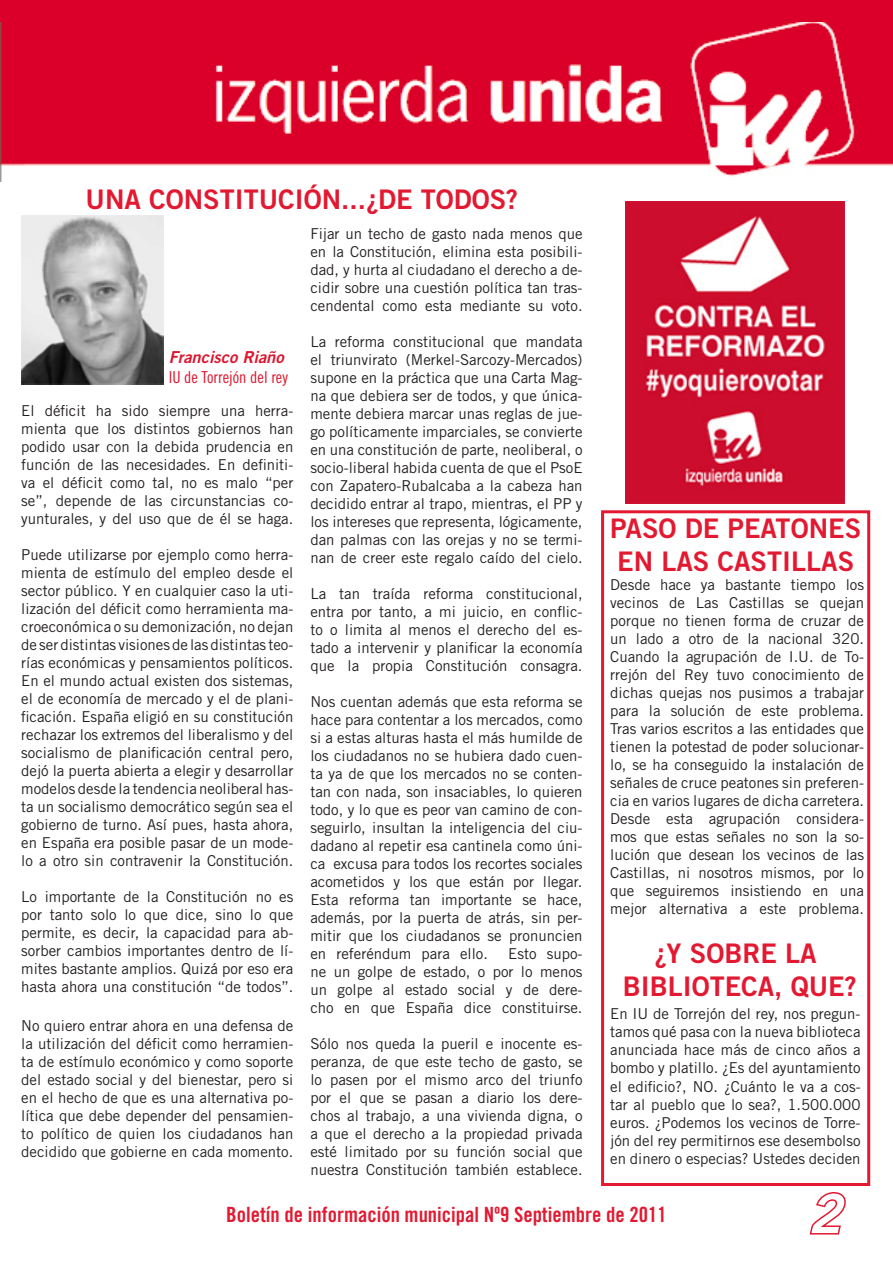
<style>
.page{position:relative;width:893px;height:1263px;background:#fff}
.page>*{position:absolute;margin:0;border:0;box-sizing:border-box;transform-origin:0 0}
.t1{font:italic 54px "Trade Gothic Bold Two";color:#fff}
.t2{font:27px/32.4px "Trade Gothic Bold Two";color:#e21931}
.t3{font:21px "Trade Gothic Bold Cond Twenty";color:#e21931}
.t4{font:16.5px "Trade Gothic Cond Eighteen";color:#dc172f}
.t5{font:italic 16.5px "Trade Gothic Bold Two";color:#dc172f}
.t6{font:15px/18px "Trade Gothic";color:#231f20;text-align:justify}
</style>
<div class="page">
<img style="left:0;top:0;width:893px;height:182px">
<img style="left:21px;top:215px;width:143px;height:170px">
<img style="left:626px;top:202px;width:218px;height:302px">
<div style="left:601px;top:510px;width:269px;height:676px;border:3px solid #e21931"></div>
<svg style="left:809px;top:1192px;width:37px;height:43px"></svg>
<h2 class="t2" style="left:86px;top:183px;width:434px">UNA CONSTITUCIÓN...¿DE TODOS?</h2>
<p class="t6" style="left:310px;top:225px;width:274px">Fijar un techo de gasto nada menos que en la Constitución, elimina esta posibili&shy;dad, y hurta al ciudadano el derecho a de&shy;cidir sobre una cuestión política tan tras&shy;cendental como esta mediante su voto.</p>
<p class="t6" style="left:310px;top:333px;width:274px">La reforma constitucional que mandata el triunvirato (Merkel-Sarcozy-Mercados) supone en la práctica que una Carta Mag&shy;na que debiera ser de todos, y que única&shy;mente debiera marcar unas reglas de jue&shy;go políticamente imparciales, se convierte en una constitución de parte, neoliberal, o socio-liberal habida cuenta de que el PsoE con Zapatero-Rubalcaba a la cabeza han decidido entrar al trapo, mientras, el PP y los intereses que representa, lógicamente, dan palmas con las orejas y no se termi&shy;nan de creer este regalo caído del cielo.</p>
<p class="t6" style="left:310px;top:585px;width:274px">La tan traída reforma constitucional, entra por tanto, a mi juicio, en conflic&shy;to o limita al menos el derecho del es&shy;tado a intervenir y planificar la economía que la propia Constitución consagra.</p>
<p class="t6" style="left:310px;top:693px;width:274px">Nos cuentan además que esta reforma se hace para contentar a los mercados, como si a estas alturas hasta el más humilde de los ciudadanos no se hubiera dado cuen&shy;ta ya de que los mercados no se conten&shy;tan con nada, son insaciables, lo quieren todo, y lo que es peor van camino de con&shy;seguirlo, insultan la inteligencia del ciu&shy;dadano al repetir esa cantinela como úni&shy;ca excusa para todos los recortes sociales acometidos y los que están por llegar.<br>Esta reforma tan importante se hace, además, por la puerta de atrás, sin per&shy;mitir que los ciudadanos se pronuncien en referéndum para ello.</p>
<p class="t5" style="left:169px;top:347px;width:117px">Francisco Riaño</p>
<p class="t4" style="left:169px;top:367px;width:121px">IU de Torrejón del rey</p>
<p class="t6" style="left:21px;top:401px;width:274px">El déficit ha sido siempre una herra&shy;mienta que los distintos gobiernos han podido usar con la debida prudencia en función de las necesidades. En definiti&shy;va el déficit como tal, no es malo “per se”, depende de las circunstancias co&shy;yunturales, y del uso que de él se haga.</p>
<p class="t6" style="left:21px;top:545px;width:274px">Puede utilizarse por ejemplo como herra&shy;mienta de estímulo del empleo desde el sector público. Y en cualquier caso la uti&shy;lización del déficit como herramienta ma&shy;croeconómica o su demonización, no dejan de ser distintas visiones de las distintas teo&shy;rías económicas y pensamientos políticos.<br>En el mundo actual existen dos sistemas, el de economía de mercado y el de plani&shy;ficación. España eligió en su constitución rechazar los extremos del liberalismo y del socialismo de planificación central pero, dejó la puerta abierta a elegir y desarrollar modelos desde la tendencia neoliberal has&shy;ta un socialismo democrático según sea el gobierno de turno. Así pues, hasta ahora, en España era posible pasar de un mode&shy;lo a otro sin contravenir la Constitución.</p>
<p class="t6" style="left:21px;top:887px;width:274px">Lo importante de la Constitución no es por tanto solo lo que dice, sino lo que permite, es decir, la capacidad para ab&shy;sorber cambios importantes dentro de lí&shy;mites bastante amplios. Quizá por eso era hasta ahora una constitución “de todos”.</p>
<p class="t6" style="left:21px;top:1017px;width:274px">No quiero entrar ahora en una defensa de la utilización del déficit como herramien&shy;ta de estímulo económico y como soporte del estado social y del bienestar, pero si en el hecho de que es una alternativa po&shy;lítica que debe depender del pensamien&shy;to político de quien los ciudadanos han decidido que gobierne en cada momento.</p>
<h2 class="t2" style="left:610px;top:512px;width:252px">PASO DE PEATONES<br>EN LAS CASTILLAS</h2>
<p class="t6" style="left:610px;top:575px;width:255px">Desde hace ya bastante tiempo los vecinos de Las Castillas se quejan porque no tienen forma de cruzar de un lado a otro de la nacional 320.<br>Cuando la agrupación de I.U. de To&shy;rrejón del Rey tuvo conocimiento de dichas quejas nos pusimos a trabajar para la solución de este problema.<br>Tras varios escritos a las entidades que tienen la potestad de poder solucionar&shy;lo, se ha conseguido la instalación de señales de cruce peatones sin preferen&shy;cia en varios lugares de dicha carretera.<br>Desde esta agrupación considera&shy;mos que estas señales no son la so&shy;lución que desean los vecinos de las Castillas, ni nosotros mismos, por lo que seguiremos insistiendo en una mejor alternativa a este problema.</p>
<h2 class="t2" style="left:623px;top:937px;width:235px;text-align:center">¿Y SOBRE LA<br>BIBLIOTECA, QUE?</h2>
<p class="t6" style="left:310px;top:945px;width:274px;text-indent:198px">Esto supo&shy;ne un golpe de estado, o por lo menos un golpe al estado social y de dere&shy;cho en que España dice constituirse.</p>
<p class="t6" style="left:310px;top:1035px;width:274px">Sólo nos queda la pueril e inocente es&shy;peranza, de que este techo de gasto, se lo pasen por el mismo arco del triunfo por el que se pasan a diario los dere&shy;chos al trabajo, a una vivienda digna, o a que el derecho a la propiedad privada esté limitado por su función social que nuestra Constitución también establece.</p>
<h3 class="t3" style="left:226px;top:1201px;width:442px">Boletín de información municipal Nº9 Septiembre de 2011</h3>
<p class="t6" style="left:610px;top:1005px;width:252px">En IU de Torrejón del rey, nos pregun&shy;tamos qué pasa con la nueva biblioteca anunciada hace más de cinco años a bombo y platillo. ¿Es del ayuntamiento el edificio?, NO. ¿Cuánto le va a cos&shy;tar al pueblo que lo sea?, 1.500.000 euros. ¿Podemos los vecinos de Torre&shy;jón del rey permitirnos ese desembolso en dinero o especias? Ustedes deciden</p>
<h1 class="t1" style="left:808px;top:1180px;width:34px">2</h1>
</div>
